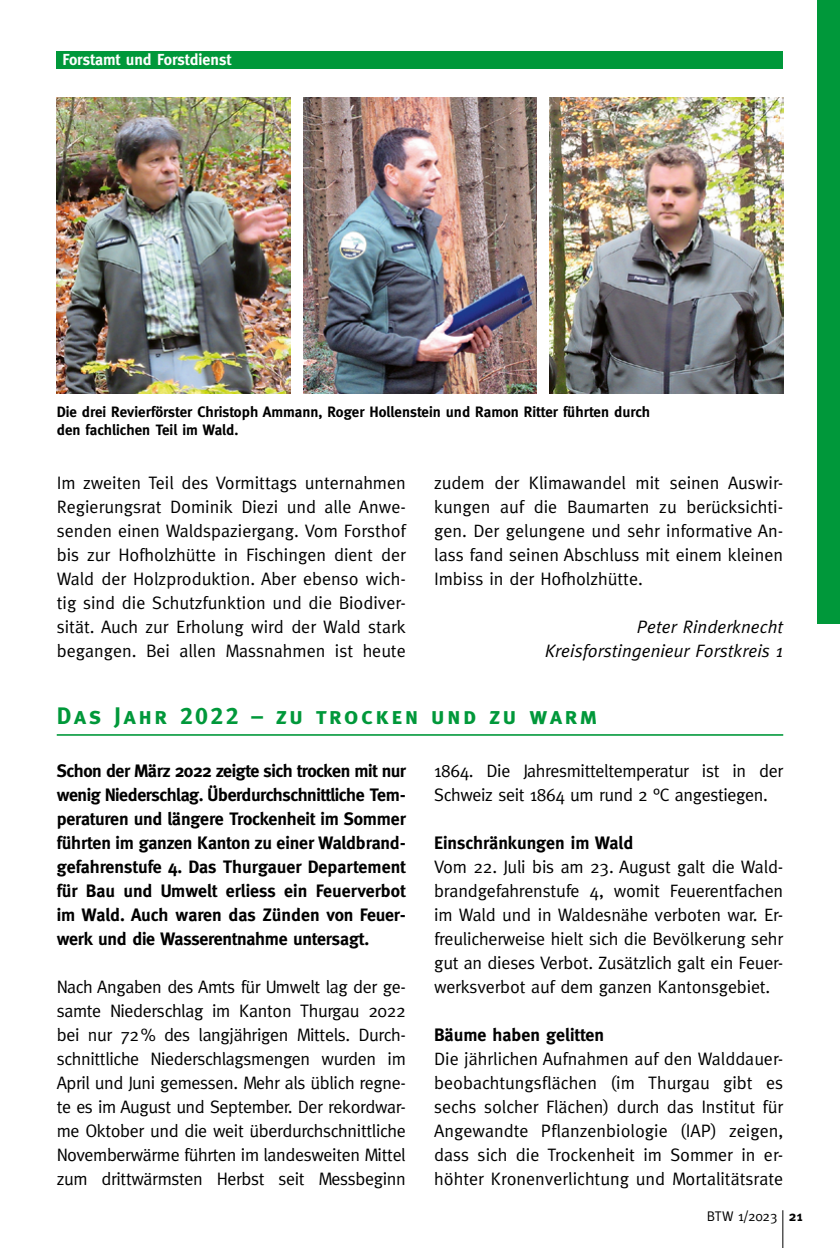
<style>
.page{position:relative;width:840px;height:1248px;background:#fff}
.page>*{position:absolute;margin:0;border:0;box-sizing:border-box;transform-origin:0 0}
.t1{font:24px "Meta Bold Caps";letter-spacing:.1em;color:#00983a}
.t2{font:18px/24px "Meta";letter-spacing:-.01em;color:#000;text-align:justify}
.t3{font:700 18px/24px "Meta";color:#000;text-align:justify}
.t4{font:italic 18px/24px "Meta";color:#000;text-align:right}
.t5{font:700 16px "Meta";color:#fff}
.t6{font:700 15px/18px "Meta";color:#000}
.t7{font:14px "Meta";letter-spacing:-.01em;color:#000}
.s1{font-weight:700}
</style>
<div class="page">
<hr style="left:782px;top:1210px;width:1px;height:37px;background:#000">
<div style="left:816px;top:0;width:23px;height:624px;background:#00983a"></div>
<div style="left:57px;top:51px;width:725px;height:17px;background:#00983a"></div>
<img style="left:57px;top:98px;width:233px;height:295px">
<img style="left:303px;top:98px;width:233px;height:295px">
<img style="left:549px;top:98px;width:233px;height:295px">
<hr style="left:57px;top:734px;width:725px;height:1px;background:#00983a">
<p class="t5" style="left:62px;top:50px;width:170px">Forstamt und Forstdienst</p>
<p class="t6" style="left:57px;top:403px;width:594px">Die drei Revierförster Christoph Ammann, Roger Hollenstein und Ramon Ritter führten durch den fachlichen Teil im Wald.</p>
<p class="t2" style="left:57px;top:470px;width:350px">Im zweiten Teil des Vormittags unternahmen Regierungsrat Dominik Diezi und alle Anwe&shy;senden einen Waldspaziergang. Vom Forsthof bis zur Hofholzhütte in Fischingen dient der Wald der Holzproduktion. Aber ebenso wich&shy;tig sind die Schutzfunktion und die Biodiver&shy;sität. Auch zur Erholung wird der Wald stark begangen. Bei allen Massnahmen ist heute</p>
<p class="t2" style="left:434px;top:470px;width:350px">zudem der Klimawandel mit seinen Auswir&shy;kungen auf die Baumarten zu berücksichti&shy;gen. Der gelungene und sehr informative An&shy;lass fand seinen Abschluss mit einem kleinen Imbiss in der Hofholzhütte.</p>
<p class="t4" style="left:544px;top:614px;width:239px">Peter Rinderknecht<br>Kreisforstingenieur Forstkreis 1</p>
<h1 class="t1" style="left:57px;top:701px;width:541px">Das Jahr 2022 – zu trocken und zu warm</h1>
<p class="t3" style="left:57px;top:758px;width:350px">Schon der März 2022 zeigte sich trocken mit nur wenig Niederschlag. Überdurchschnittliche Tem&shy;peraturen und längere Trockenheit im Sommer führten im ganzen Kanton zu einer Waldbrand&shy;gefahrenstufe 4. Das Thurgauer Departement für Bau und Umwelt erliess ein Feuerverbot im Wald. Auch waren das Zünden von Feuer&shy;werk und die Wasserentnahme untersagt.</p>
<p class="t2" style="left:57px;top:974px;width:350px">Nach Angaben des Amts für Umwelt lag der ge&shy;samte Niederschlag im Kanton Thurgau 2022 bei nur 72% des langjährigen Mittels. Durch&shy;schnittliche Niederschlagsmengen wurden im April und Juni gemessen. Mehr als üblich regne&shy;te es im August und September. Der rekordwar&shy;me Oktober und die weit überdurchschnittliche Novemberwärme führten im landesweiten Mittel zum drittwärmsten Herbst seit Messbeginn</p>
<p class="t2" style="left:434px;top:758px;width:350px">1864. Die Jahresmitteltemperatur ist in der<br>Schweiz seit 1864 um rund 2 °C angestiegen.</p>
<p class="t3" style="left:434px;top:830px;width:201px">Einschränkungen im Wald</p>
<p class="t2" style="left:434px;top:854px;width:350px">Vom 22. Juli bis am 23. August galt die Wald&shy;brandgefahrenstufe 4, womit Feuerentfachen im Wald und in Waldesnähe verboten war. Er&shy;freulicherweise hielt sich die Bevölkerung sehr gut an dieses Verbot. Zusätzlich galt ein Feuer&shy;werksverbot auf dem ganzen Kantonsgebiet.</p>
<p class="t3" style="left:434px;top:1022px;width:171px">Bäume haben gelitten</p>
<p class="t2" style="left:434px;top:1046px;width:350px">Die jährlichen Aufnahmen auf den Walddauer&shy;beobachtungsflächen (im Thurgau gibt es sechs solcher Flächen) durch das Institut für Angewandte Pflanzenbiologie (IAP) zeigen, dass sich die Trockenheit im Sommer in er&shy;höhter Kronenverlichtung und Mortalitätsrate</p>
<p class="t7" style="left:706px;top:1208px;width:97px">BTW 1/2023 <span class="s1">21</span></p>
</div>
